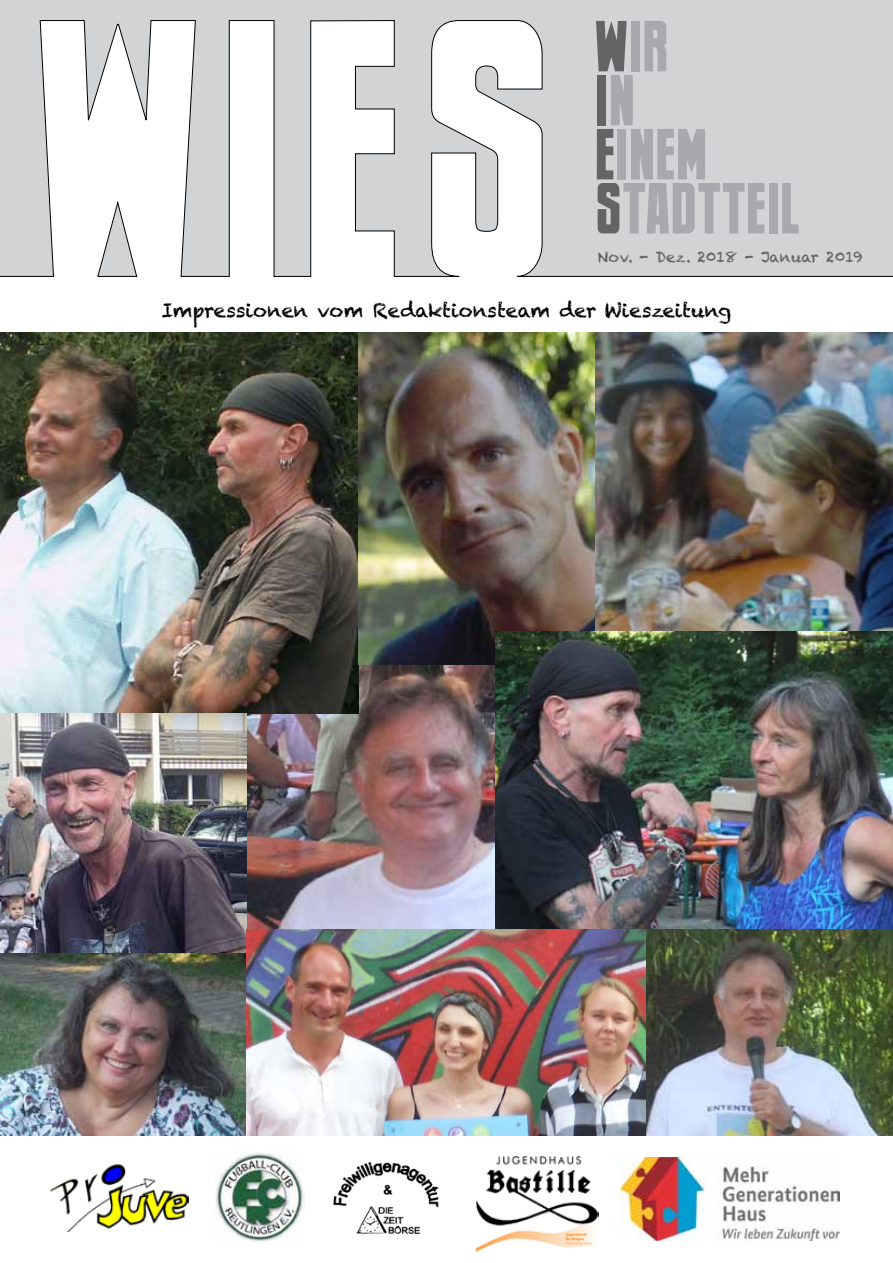
<style>
.page{position:relative;width:893px;height:1263px;background:#fff}
.page>*{position:absolute;margin:0;border:0;box-sizing:border-box;transform-origin:0 0}
.t1{font:69px/54px "Newsflash BB";letter-spacing:.02em;color:#a7a9ac}
.t2{font:19.5px "Chalkduster";letter-spacing:-.01em;color:#000}
.t3{font:15px "Chalkduster";color:#636466}
.s1{color:#636466}
</style>
<div class="page">
<svg style="left:0;top:0;width:893px;height:277px"></svg>
<img style="left:247px;top:664px;width:249px;height:265px">
<img style="left:50px;top:1164px;width:138px;height:67px">
<img style="left:214px;top:1152px;width:90px;height:91px">
<img style="left:621px;top:1158px;width:219px;height:83px">
<img style="left:476px;top:1156px;width:122px;height:97px">
<img style="left:333px;top:1161px;width:106px;height:73px">
<img style="left:0;top:333px;width:358px;height:381px">
<img style="left:358px;top:333px;width:237px;height:331px">
<img style="left:0;top:952px;width:247px;height:184px">
<img style="left:595px;top:333px;width:298px;height:298px">
<img style="left:0;top:714px;width:247px;height:238px">
<img style="left:496px;top:631px;width:397px;height:298px">
<img style="left:247px;top:929px;width:399px;height:207px">
<img style="left:646px;top:929px;width:247px;height:207px">
<h1 class="t1" style="left:595px;top:18px;width:206px"><span class="s1">W</span>IR<br><span class="s1">I</span>N<br><span class="s1">E</span>INEM<br><span class="s1">S</span>TADTTEIL</h1>
<p class="t3" style="left:597px;top:248px;width:266px">Nov. - Dez. 2018 - Januar 2019</p>
<p class="t2" style="left:161px;top:299px;width:571px">Impressionen vom Redaktionsteam der Wieszeitung</p>
</div>
